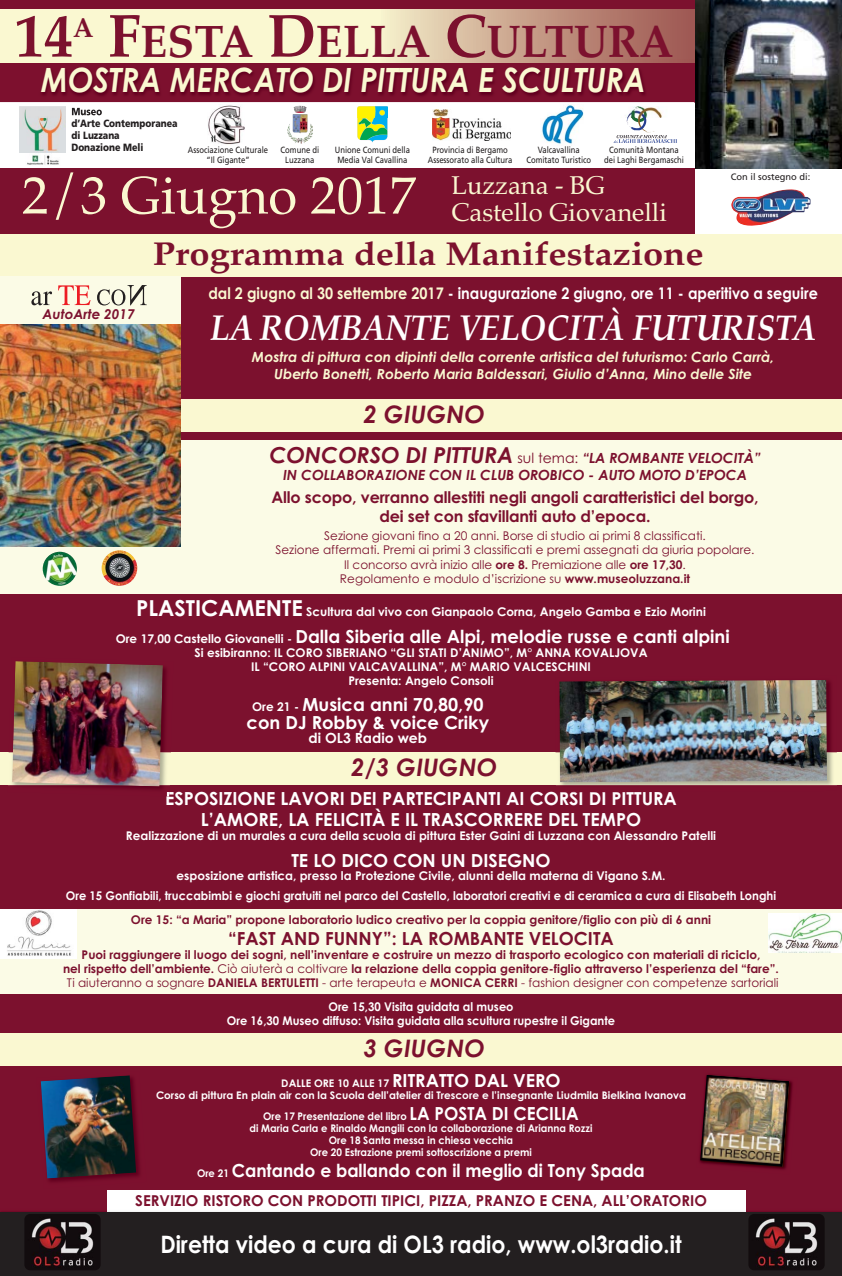
<style>
.page{position:relative;width:842px;height:1276px;background:#7c112e}
.page>*{position:absolute;margin:0;border:0;box-sizing:border-box;transform-origin:0 0}
.t1{font:52.9px "Palatino";color:#faf8d1}
.t2{font:700 45.6px "Palatino";color:#7c112e;scale:.96 1}
.t3{font:italic 700 36px "Palatino";color:#fff;scale:.9 1}
.t4{font:italic 700 33.5px "Century Gothic";color:#faf8d1;scale:.9 1}
.t5{font:700 33px "Palatino";color:#7c112e;scale:1.1 1}
.t6{font:25.6px "Palatino";color:#faf8d1}
.t7{font:italic 700 24.1px "Century Gothic";color:#7c112e}
.t8{font:700 24px "Century Gothic";color:#fff;scale:.91 1}
.t9{font:700 18px/18px "Century Gothic";color:#fff;text-align:center}
.t10{font:700 18px "Century Gothic";color:#fff;scale:.95 1}
.t11{font:700 18px "Century Gothic";color:#7c112e}
.t12{font:700 16px/19.2px "Century Gothic";letter-spacing:-.01em;color:#7c112e;text-align:center}
.t13{font:700 16px "Century Gothic";color:#fff;scale:.9 1}
.t14{font:700 15px "Century Gothic";color:#7c112e}
.t15{font:italic 700 14px/16.8px "Century Gothic";color:#faf8d1;text-align:center}
.t16{font:italic 700 14px/17px "Century Gothic";color:#7c112e;text-align:center}
.t17{font:700 14px "Century Gothic";color:#fff}
.t18{font:italic 700 13.5px "Century Gothic";color:#7c112e}
.t19{font:700 12px/14px "Century Gothic";color:#fff;text-align:center}
.t20{font:700 12px/14px "Century Gothic";color:#7c112e;text-align:center}
.t21{font:12px/14.4px "Century Gothic";color:#7c112e;text-align:center}
.t22{font:700 12px/14px "Century Gothic";color:#fff;text-align:center;scale:.95 1}
.t23{font:700 10.5px/12px "Century Gothic";color:#fff;text-align:center;scale:.95 1}
.t24{font:700 10.5px/12px "Century Gothic";color:#fff;text-align:center}
.t25{font:900 10.5px/12px "Frutiger";color:#231f20;scale:.85 1}
.t26{font:9.3px "Frutiger";color:#231f20}
.t27{font:9px/10px "Frutiger";color:#231f20;text-align:center;scale:.85 1}
.s1{font-size:60.9px}
.s2{color:#faf8d1}
.s3{font-size:22px}
.s4{font-weight:400;font-style:normal}
.s5{font-weight:700}
.s6{font-size:12px}
.s7{font-weight:400}
.s8{font-size:18px}
.s9{font-size:10.5px}
</style>
<div class="page">
<div style="left:695px;top:168px;width:147px;height:67px;background:#fff"></div>
<div style="left:0;top:102px;width:842px;height:66px;background:#fff"></div>
<div style="left:107px;top:1190px;width:639px;height:23px;background:#fff"></div>
<div style="left:0;top:909px;width:842px;height:85px;background:#fbfbe6"></div>
<div style="left:0;top:440px;width:842px;height:153px;background:#fbfbe6"></div>
<svg style="left:380px;top:9px;width:315px;height:53px;background:#c69d89"></svg>
<div style="left:0;top:9px;width:380px;height:53px;background:#faf8d1"></div>
<div style="left:0;top:234px;width:842px;height:43px;background:#faf8d1"></div>
<div style="left:0;top:277px;width:181px;height:48px;background:#fbfbe6"></div>
<img style="left:695px;top:0;width:147px;height:168px">
<img style="left:20px;top:118px;width:45px;height:35px">
<img style="left:208px;top:118px;width:37px;height:27px">
<svg style="left:357px;top:118px;width:30px;height:25px"></svg>
<img style="left:433px;top:118px;width:78px;height:22px">
<img style="left:540px;top:118px;width:43px;height:27px">
<svg style="left:614px;top:118px;width:63px;height:25px"></svg>
<img style="left:27px;top:155px;width:32px;height:10px">
<svg style="left:31px;top:291px;width:21px;height:14px"></svg>
<svg style="left:58px;top:285px;width:33px;height:20px"></svg>
<svg style="left:97px;top:285px;width:50px;height:20px"></svg>
<img style="left:0;top:60px;width:694px;height:58px">
<img style="left:20px;top:106px;width:45px;height:12px">
<img style="left:207px;top:104px;width:38px;height:14px">
<img style="left:72px;top:108px;width:30px;height:7px">
<svg style="left:294px;top:106px;width:10px;height:2px"></svg>
<img style="left:293px;top:114px;width:14px;height:4px">
<img style="left:357px;top:107px;width:30px;height:11px">
<img style="left:433px;top:110px;width:78px;height:8px">
<img style="left:540px;top:104px;width:44px;height:14px">
<img style="left:614px;top:107px;width:63px;height:11px">
<div style="left:0;top:399px;width:842px;height:33px;background:#faf8d1"></div>
<div style="left:0;top:1033px;width:842px;height:32px;background:#faf8d1"></div>
<div style="left:0;top:752px;width:842px;height:33px;background:#faf8d1"></div>
<img style="left:0;top:909px;width:77px;height:49px">
<img style="left:769px;top:913px;width:73px;height:40px">
<img style="left:699px;top:1074px;width:94px;height:96px">
<img style="left:700px;top:1075px;width:89px;height:91px">
<img style="left:102px;top:550px;width:35px;height:36px;border-radius:50%">
<img style="left:555px;top:681px;width:282px;height:111px">
<img style="left:559px;top:680px;width:268px;height:102px">
<img style="left:8px;top:752px;width:163px;height:44px">
<svg style="left:167px;top:791px;width:3px;height:5px"></svg>
<img style="left:12px;top:661px;width:151px;height:125px">
<img style="left:47px;top:1123px;width:93px;height:59px">
<img style="left:41px;top:1075px;width:95px;height:103px">
<div style="left:0;top:1212px;width:842px;height:64px;background:#231f20"></div>
<img style="left:43px;top:552px;width:34px;height:34px;border-radius:50%">
<img style="left:24px;top:1214px;width:77px;height:56px;border-radius:6px">
<img style="left:748px;top:1214px;width:77px;height:56px;border-radius:6px">
<img style="left:0;top:325px;width:181px;height:221px">
<img style="left:731px;top:189px;width:79px;height:37px">
<h2 class="t2" style="left:15px;top:24px;width:688px"><span class="s1">14</span><sup>A</sup> <span class="s1">F</span>ESTA <span class="s1">D</span>ELLA <span class="s1">C</span>ULTURA</h2>
<h3 class="t4" style="left:41px;top:61px;width:673px">MOSTRA MERCATO DI PITTURA E SCULTURA</h3>
<p class="t25" style="left:71px;top:118px;width:127px">d’Arte Contemporanea di Luzzana<br>Donazione Meli</p>
<p class="t27" style="left:188px;top:145px;width:96px">Associazione Culturale “Il Gigante”</p>
<p class="t27" style="left:281px;top:145px;width:47px">Comune di<br>Luzzana</p>
<p class="t27" style="left:335px;top:145px;width:90px;text-align:left">Unione Comuni della<br>Media Val Cavallina</p>
<p class="t27" style="left:428px;top:145px;width:101px">Provincia di Bergamo<br>Assessorato alla Cultura</p>
<p class="t27" style="left:526px;top:145px;width:78px">Valcavallina<br>Comitato Turistico</p>
<p class="t27" style="left:604px;top:145px;width:95px">Comunità Montana dei Laghi Bergamaschi</p>
<h1 class="t1" style="left:22px;top:175px;width:584px">2/3 Giugno 2017 <sup>Luzzana</sup> <sup>-</sup> <sup>BG</sup></h1>
<h3 class="t6" style="left:451px;top:202px;width:217px">Castello Giovanelli</h3>
<h3 class="t5" style="left:153px;top:241px;width:502px">Programma della Manifestazione</h3>
<p class="t26" style="left:731px;top:173px;width:81px">Con il sostegno di:</p>
<p class="t18" style="left:43px;top:307px;width:94px">AutoArte 2017</p>
<h3 class="t13" style="left:208px;top:287px;width:679px"><span class="s2">dal 2 giugno al 30 settembre 2017</span> - inaugurazione 2 giugno, ore 11 - aperitivo a seguire</h3>
<h3 class="t3" style="left:210px;top:314px;width:675px">LA ROMBANTE VELOCITÀ FUTURISTA</h3>
<p class="t15" style="left:252px;top:349px;width:524px">Mostra di pittura con dipinti della corrente artistica del futurismo: Carlo Carrà,<br>Uberto Bonetti, Roberto Maria Baldessari, Giulio d’Anna, Mino delle Site</p>
<h3 class="t7" style="left:364px;top:401px;width:123px">2 GIUGNO</h3>
<p class="t16" style="left:269px;top:449px;width:493px"><span class="s3">CONCORSO DI PITTURA</span> <span class="s4">sul tema:</span> “LA ROMBANTE VELOCITÀ”<br>IN COLLABORAZIONE CON IL CLUB OROBICO - AUTO MOTO D’EPOCA</p>
<h3 class="t12" style="left:271px;top:489px;width:489px">Allo scopo, verranno allestiti negli angoli caratteristici del borgo, dei set con sfavillanti auto d’epoca.</h3>
<p class="t21" style="left:276px;top:529px;width:480px">Sezione giovani fino a 20 anni. Borse di studio ai primi 8 classificati.<br>Sezione affermati. Premi ai primi 3 classificati e premi assegnati da giuria popolare.<br>Il concorso avrà inizio alle <span class="s5">ore 8.</span> Premiazione alle <span class="s5">ore 17,30</span>.<br>Regolamento e modulo d’iscrizione su <span class="s5">www.museoluzzana.it</span></p>
<p class="t19" style="left:136px;top:606px;width:571px"><span class="s3">PLASTICAMENTE</span> Scultura dal vivo con Gianpaolo Corna, Angelo Gamba e Ezio Morini</p>
<h3 class="t9" style="left:116px;top:629px;width:615px"><span class="s6">Ore 17,00 Castello Giovanelli -</span> Dalla Siberia alle Alpi, melodie russe e canti alpini</h3>
<p class="t19" style="left:195px;top:647px;width:454px">Si esibiranno: IL CORO SIBERIANO “GLI STATI D’ANIMO”, M° ANNA KOVALJOVA<br>IL “CORO ALPINI VALCAVALLINA”, M° MARIO VALCESCHINI<br>Presenta: Angelo Consoli</p>
<h3 class="t9" style="left:246px;top:697px;width:244px"><span class="s6">Ore 21 -</span> Musica anni 70,80,90 con DJ Robby &amp; voice Criky</h3>
<p class="t17" style="left:309px;top:732px;width:120px">di OL3 Radio web</p>
<h3 class="t7" style="left:351px;top:754px;width:147px">2/3 GIUGNO</h3>
<h3 class="t9" style="left:165px;top:789px;width:513px;line-height:21px">ESPOSIZIONE LAVORI DEI PARTECIPANTI AI CORSI DI PITTURA<br>L’AMORE, LA FELICITÀ E IL TRASCORRERE DEL TEMPO</h3>
<p class="t19" style="left:126px;top:830px;width:592px">Realizzazione di un murales a cura della scuola di pittura Ester Gaini di Luzzana con Alessandro Patelli</p>
<h3 class="t9" style="left:291px;top:853px;width:261px">TE LO DICO CON UN DISEGNO</h3>
<p class="t19" style="left:66px;top:867px;width:712px;line-height:20px">esposizione artistica, presso la Protezione Civile, alunni della materna di Vigano S.M.<br>Ore 15 Gonfiabili, truccabimbi e giochi gratuiti nel parco del Castello, laboratori creativi e di ceramica a cura di Elisabeth Longhi</p>
<p class="t20" style="left:131px;top:913px;width:582px">Ore 15: “a Maria” propone laboratorio ludico creativo per la coppia genitore/figlio con più di 6 anni</p>
<h3 class="t11" style="left:228px;top:931px;width:387px">“FAST AND FUNNY”: LA ROMBANTE VELOCITA</h3>
<p class="t20" style="left:63px;top:948px;width:717px">Puoi raggiungere il luogo dei sogni, nell’inventare e costruire un mezzo di trasporto ecologico con materiali di riciclo,<br>nel rispetto dell’ambiente. <span class="s7">Ciò aiuterà a coltivare</span> la relazione della coppia genitore-figlio attraverso l’esperienza del “fare”.<br><span class="s7">Ti aiuteranno a sognare</span> DANIELA BERTULETTI <span class="s7">- arte terapeuta e</span> MONICA CERRI <span class="s7">- fashion designer con competenze sartoriali</span></p>
<p class="t22" style="left:227px;top:1000px;width:410px">Ore 15,30 Visita guidata al museo<br>Ore 16,30 Museo diffuso: Visita guidata alla scultura rupestre il Gigante</p>
<h3 class="t7" style="left:364px;top:1034px;width:123px">3 GIUGNO</h3>
<p class="t24" style="left:156px;top:1078px;width:531px">DALLE ORE 10 ALLE 17 <span class="s8">RITRATTO DAL VERO<br></span>Corso di pittura En plain air con la Scuola dell’atelier di Trescore e l’insegnante Liudmila Bielkina Ivanova</p>
<p class="t23" style="left:249px;top:1111px;width:363px">Ore 17 Presentazione del libro <span class="s8">LA POSTA DI CECILIA<br></span>di Maria Carla e Rinaldo Mangili con la collaborazione di Arianna Rozzi Ore 18 Santa messa in chiesa vecchia<br>Ore 20 Estrazione premi sottoscrizione a premi</p>
<h3 class="t10" style="left:197px;top:1163px;width:473px"><span class="s9">Ore 21</span> Cantando e ballando con il meglio di Tony Spada</h3>
<p class="t14" style="left:135px;top:1195px;width:573px">SERVIZIO RISTORO CON PRODOTTI TIPICI, PIZZA, PRANZO E CENA, ALL’ORATORIO</p>
<h3 class="t8" style="left:160px;top:1235px;width:574px">Diretta video a cura di OL3 radio, www.ol3radio.it</h3>
</div>
